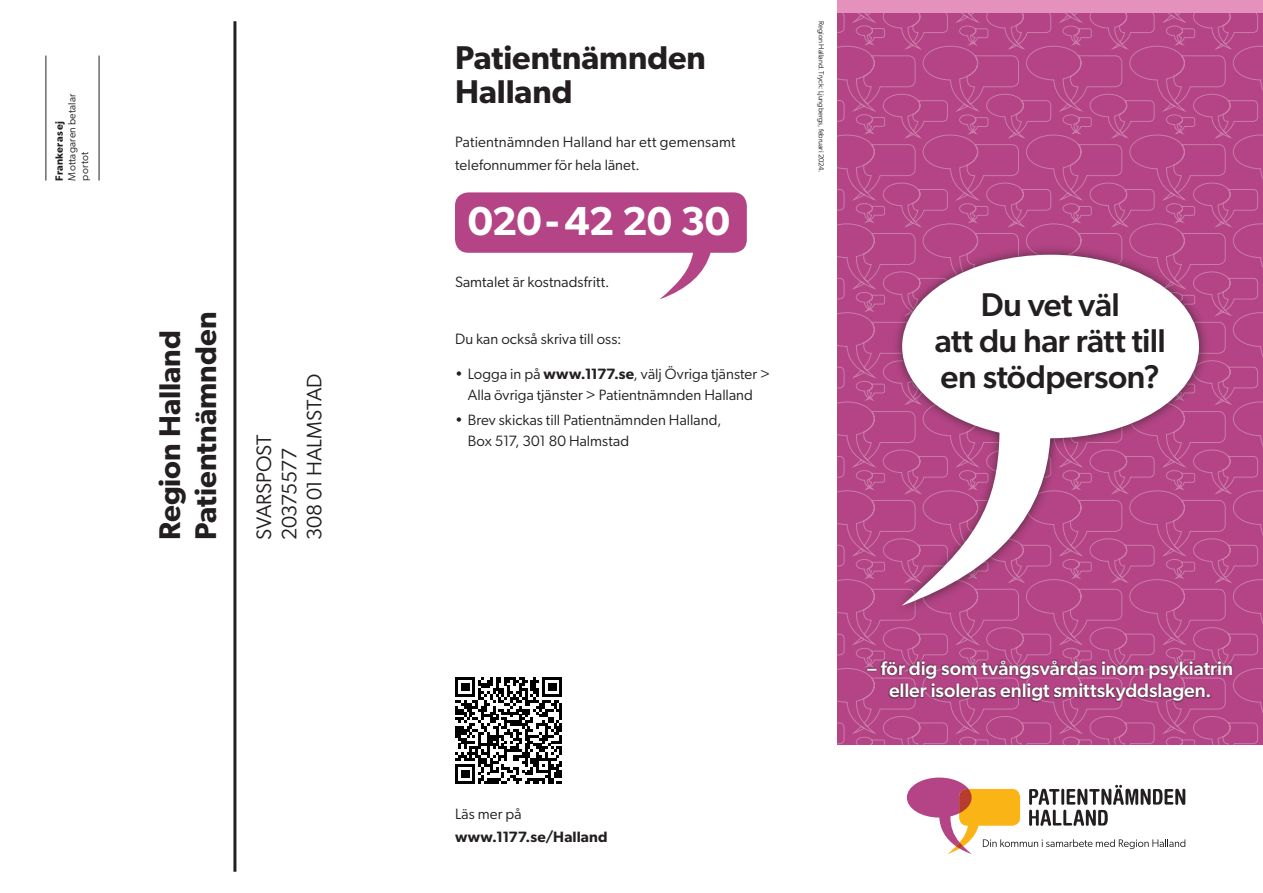
<style>
.page{position:relative;width:1263px;height:893px;background:#fff}
.page>*{position:absolute;margin:0;border:0;box-sizing:border-box;transform-origin:0 0}
.t1{font:600 40.5px "Gibson";letter-spacing:-.015em;color:#fff}
.t2{font:500 33px/36px "Gibson";letter-spacing:-.015em;color:#231f20;text-align:center}
.t3{font:600 33px/34.5px "Gibson";color:#231f20}
.t4{font:600 30px/36px "Gibson";color:#231f20}
.t5{font:21px "Gibson";letter-spacing:-.005em;color:#231f20}
.t6{font:21px "Gibson";letter-spacing:-.025em;color:#231f20}
.t7{font:500 19.5px/22.5px "Gibson";letter-spacing:-.005em;color:#fff;text-align:center}
.t8{font:15px/21px "Gibson";letter-spacing:.005em;color:#231f20}
.t9{font:600 15px/22.5px "Gibson";letter-spacing:.01em;color:#231f20}
.t10{font:10.5px/12.6px "Gibson";letter-spacing:.02em;color:#231f20}
.t11{font:600 10.5px "Gibson";letter-spacing:.02em;color:#231f20}
.t12{font:7.5px "Gibson";letter-spacing:-.01em;color:#231f20}
.s1{font-weight:600}
.s2{font-weight:400}
</style>
<div class="page">
<svg style="left:838px;top:13px;width:425px;height:731px;background:#b54888"></svg>
<svg style="left:455px;top:192px;width:292px;height:107px"></svg>
<hr style="left:233px;top:21px;width:3px;height:851px;background:#231f20">
<hr style="left:46px;top:56px;width:1px;height:125px;background:#231f20">
<hr style="left:99px;top:56px;width:1px;height:125px;background:#231f20">
<svg style="left:866px;top:659px;width:368px;height:44px;background:#923e6e"></svg>
<div style="left:838px;top:0;width:425px;height:13px;background:#e591bd"></div>
<div style="left:892px;top:244px;width:317px;height:371px;background:#231f20;opacity:.7"></div>
<svg style="left:902px;top:255px;width:297px;height:351px"></svg>
<svg style="left:907px;top:777px;width:278px;height:77px"></svg>
<svg style="left:455px;top:677px;width:107px;height:107px"></svg>
<p class="t10" style="left:65px;top:181px;width:89px;rotate:-90deg">Mottagaren betalar portot</p>
<p class="t11" style="left:53px;top:181px;width:62px;rotate:-90deg">Frankeras ej</p>
<p class="t4" style="left:151px;top:540px;width:230px;rotate:-90deg">Region Halland<br>Patientnämnden</p>
<p class="t5" style="left:251px;top:540px;width:107px;rotate:-90deg">SVARSPOST</p>
<p class="t6" style="left:277px;top:540px;width:93px;rotate:-90deg">20375577</p>
<p class="t5" style="left:302px;top:540px;width:168px;rotate:-90deg">308 01 HALMSTAD</p>
<p class="t3" style="left:455px;top:40px;width:252px">Patientnämnden<br>Halland</p>
<p class="t8" style="left:455px;top:131px;width:282px;line-height:22.5px">Patientnämnden Halland har ett gemensamt telefonnummer för hela länet.</p>
<p class="t1" style="left:468px;top:197px;width:264px">020- 42 20 30</p>
<p class="t8" style="left:455px;top:271px;width:156px">Samtalet är kostnadsfritt.</p>
<p class="t8" style="left:455px;top:328px;width:168px">Du kan också skriva till oss:</p>
<p class="t8" style="left:455px;top:363px;width:317px;text-align:center">• Logga in på <span class="s1">www.1177.se</span>, välj Övriga tjänster &gt;<br>Alla övriga tjänster &gt; Patientnämnden Halland</p>
<p class="t8" style="left:468px;top:409px;width:255px;text-indent:-13px">• Brev skickas till Patientnämnden Halland,<br>Box 517, 301 80 Halmstad</p>
<p class="t12" style="left:826px;top:21px;width:153px;rotate:90deg">Region Halland. Tryck: Ljungbergs, februari 2024.</p>
<p class="t2" style="left:935px;top:286px;width:233px">Du vet väl<br>att du har rätt till en stödperson?</p>
<p class="t9" style="left:455px;top:802px;width:154px"><span class="s2">Läs mer på </span>www.1177.se/Halland</p>
<p class="t7" style="left:868px;top:656px;width:367px">– för dig som tvångsvårdas inom psykiatrin eller isoleras enligt smittskyddslagen.</p>
</div>
